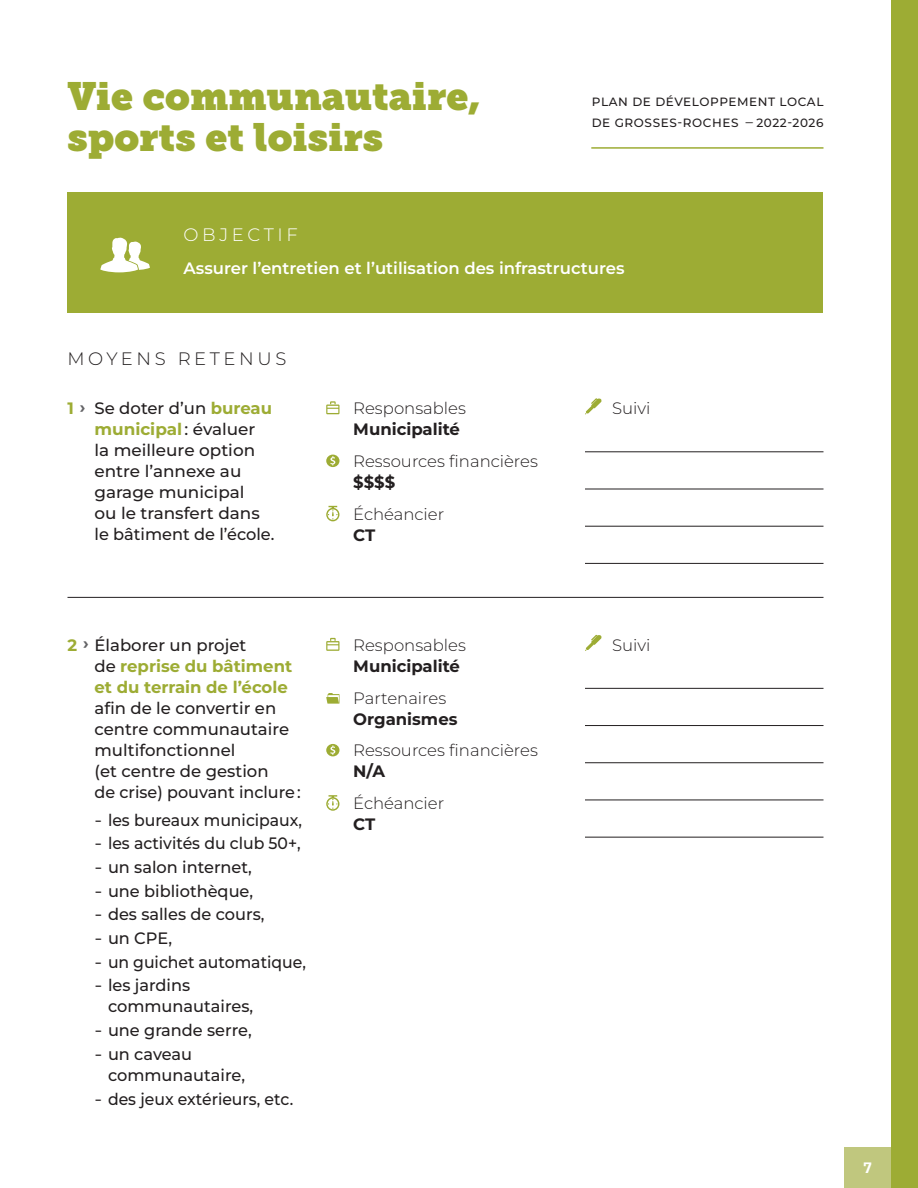
<style>
.page{position:relative;width:918px;height:1188px;background:#fff}
.page>*{position:absolute;margin:0;border:0;box-sizing:border-box;transform-origin:0 0}
.Titre_1_-_slab{font:39px/40.5px "Museo Slab";color:#9dac34}
.Titre_2_-_moyens{font:300 18px "Montserrat";letter-spacing:.2em;color:#231f20}
.Titre_2_-_objectif{font:300 18px "Montserrat";letter-spacing:.2em;color:#fff}
.Texte_courant{font:500 16.5px/21px "Montserrat";color:#231f20}
.Texte_courant_light{font:300 16.5px/21px "Montserrat";color:#231f20}
.Texte_courant-2{font:500 16.5px "Montserrat";color:#231f20;scale:.95 1}
.Texte_blanc_-_object{font:600 16.5px "Montserrat";color:#fff}
.t1{font:700 15px "IBM Plex Sans";color:#fff}
.en-tête{font:500 12px/21px "Montserrat";letter-spacing:.05em;color:#231f20}
.s1{font-weight:700;color:#9dac34}
.s2{font-weight:700;color:#636366}
.s3{font-weight:700}
</style>
<div class="page">
<div style="left:845px;top:1147px;width:46px;height:41px;background:#c0c77e"></div>
<div style="left:891px;top:0;width:27px;height:1188px;background:#9dac34"></div>
<div style="left:68px;top:192px;width:756px;height:121px;background:#9dac34"></div>
<hr style="left:591px;top:147px;width:233px;height:2px;background:#9dac34">
<svg style="left:326px;top:401px;width:13px;height:13px"></svg>
<svg style="left:326px;top:455px;width:13px;height:12px"></svg>
<svg style="left:326px;top:506px;width:13px;height:15px"></svg>
<svg style="left:326px;top:638px;width:13px;height:13px"></svg>
<svg style="left:326px;top:693px;width:14px;height:11px"></svg>
<svg style="left:326px;top:744px;width:13px;height:12px"></svg>
<svg style="left:326px;top:795px;width:13px;height:16px"></svg>
<hr style="left:585px;top:452px;width:239px;height:1px;background:#231f20">
<hr style="left:585px;top:489px;width:239px;height:1px;background:#231f20">
<hr style="left:585px;top:526px;width:239px;height:1px;background:#231f20">
<hr style="left:585px;top:563px;width:239px;height:1px;background:#231f20">
<svg style="left:585px;top:398px;width:17px;height:16px"></svg>
<hr style="left:585px;top:688px;width:239px;height:1px;background:#231f20">
<hr style="left:585px;top:725px;width:239px;height:1px;background:#231f20">
<hr style="left:585px;top:762px;width:239px;height:1px;background:#231f20">
<hr style="left:585px;top:800px;width:239px;height:1px;background:#231f20">
<hr style="left:585px;top:837px;width:239px;height:1px;background:#231f20">
<svg style="left:585px;top:635px;width:17px;height:16px"></svg>
<hr style="left:68px;top:597px;width:756px;height:1px;background:#231f20">
<svg style="left:100px;top:238px;width:50px;height:34px"></svg>
<p class="Titre_1_-_slab" style="left:68px;top:77px;width:415px">Vie communautaire, sports et loisirs</p>
<p class="en-tête" style="left:592px;top:91px;width:233px">PLAN DE DÉVELOPPEMENT LOCAL<br>DE GROSSES-ROCHES ‒ 2022-2026</p>
<p class="Titre_2_-_objectif" style="left:184px;top:223px;width:116px">OBJECTIF</p>
<p class="Texte_blanc_-_object" style="left:184px;top:257px;width:442px">Assurer l’entretien et l’utilisation des infrastructures</p>
<p class="Titre_2_-_moyens" style="left:68px;top:347px;width:220px">MOYENS RETENUS</p>
<p class="Texte_courant" style="left:94px;top:397px;width:181px;text-indent:-27px"><span class="s1">1</span> <span class="s2">›</span> Se doter d’un <span class="s1">bureau municipal</span> : évaluer<br>la meilleure option entre l’annexe au garage municipal<br>ou le transfert dans le bâtiment de l’école.</p>
<p class="Texte_courant" style="left:94px;top:634px;width:208px;text-indent:-27px"><span class="s1">2</span> <span class="s2">›</span> Élaborer un projet<br>de <span class="s1">reprise du bâtiment et du terrain de l’école </span>afin de le convertir en centre communautaire multifonctionnel<br>(et centre de gestion<br>de crise) pouvant inclure :</p>
<p class="Texte_courant-2" style="left:94px;top:809px;width:220px">݉ les bureaux municipaux,</p>
<p class="Texte_courant-2" style="left:94px;top:832px;width:219px">݉ les activités du club 50+,</p>
<p class="Texte_courant" style="left:94px;top:856px;width:159px">݉ un salon internet,</p>
<p class="Texte_courant" style="left:94px;top:880px;width:160px">݉ une bibliothèque,</p>
<p class="Texte_courant" style="left:94px;top:904px;width:171px">݉ des salles de cours,</p>
<p class="Texte_courant" style="left:94px;top:927px;width:79px">݉ un CPE,</p>
<p class="Texte_courant-2" style="left:94px;top:951px;width:224px">݉ un guichet automatique,</p>
<p class="Texte_courant" style="left:108px;top:975px;width:147px;text-indent:-14px">݉ les jardins communautaires,</p>
<p class="Texte_courant" style="left:94px;top:1019px;width:159px">݉ une grande serre,</p>
<p class="Texte_courant" style="left:108px;top:1043px;width:139px;text-indent:-14px">݉ un caveau communautaire,</p>
<p class="Texte_courant-2" style="left:94px;top:1088px;width:211px">݉ des jeux extérieurs, etc.</p>
<p class="Texte_courant_light" style="left:353px;top:397px;width:114px">Responsables<br><span class="s3">Municipalité</span></p>
<p class="Texte_courant_light" style="left:353px;top:450px;width:186px">Ressources financières <span class="s3">$$$$</span></p>
<p class="Texte_courant_light" style="left:353px;top:503px;width:92px">Échéancier<br><span class="s3">CT</span></p>
<p class="Texte_courant_light" style="left:353px;top:634px;width:114px">Responsables<br><span class="s3">Municipalité</span></p>
<p class="Texte_courant_light" style="left:353px;top:687px;width:106px">Partenaires<br><span class="s3">Organismes</span></p>
<p class="Texte_courant_light" style="left:353px;top:740px;width:186px">Ressources financières<br><span class="s3">N/A</span></p>
<p class="Texte_courant_light" style="left:353px;top:792px;width:92px">Échéancier<br><span class="s3">CT</span></p>
<p class="Texte_courant_light" style="left:612px;top:398px;width:40px">Suivi</p>
<p class="Texte_courant_light" style="left:612px;top:634px;width:40px">Suivi</p>
<p class="t1" style="left:863px;top:1155px;width:10px">7</p>
</div>
